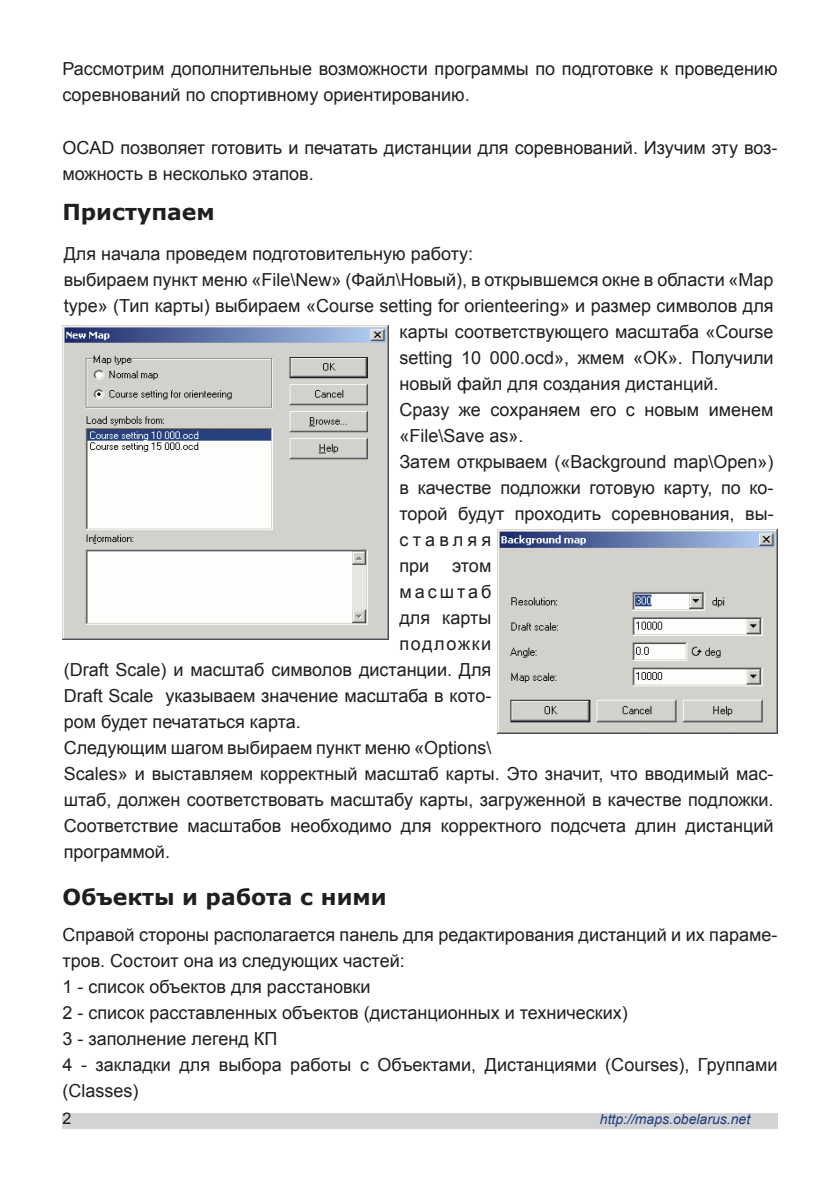
<style>
.page{position:relative;width:840px;height:1191px;background:#fff}
.page>*{position:absolute;margin:0;border:0;box-sizing:border-box;transform-origin:0 0}
.t1{font:700 22px "Verdana";color:#1f1e21}
.t2{font:18px/26px "Arial";color:#1f1e21}
.t3{font:18px "Arial";letter-spacing:.09em;color:#1f1e21}
.t4{font:18px "Arial";letter-spacing:.24em;color:#1f1e21}
.t5{font:18px "Arial";letter-spacing:.165em;color:#1f1e21}
.t6{font:16px "Arial";color:#1f1e21}
.t7{font:italic 14px "Arial";color:#203b7f}
</style>
<div class="page">
<div style="left:62px;top:1113px;width:715px;height:15px;background:#d2d3d4"></div>
<img style="left:62px;top:325px;width:326px;height:314px">
<img style="left:497px;top:530px;width:280px;height:204px">
<p class="t2" style="left:62px;top:56px;width:716px">Рассмотрим дополнительные возможности программы по подготовке к проведению соревнований по спортивному ориентированию.</p>
<p class="t2" style="left:62px;top:134px;width:716px">OCAD позволяет готовить и печатать дистанции для соревнований. Изучим эту воз&shy;можность в несколько этапов.</p>
<p class="t1" style="left:62px;top:198px;width:154px">Приступаем</p>
<p class="t2" style="left:64px;top:241px;width:411px">Для начала проведем подготовительную работу:</p>
<p class="t2" style="left:64px;top:267px;width:711px">выбираем пункт меню «File\New» (Файл\Новый), в открывшемся окне в области «Map</p>
<p class="t2" style="left:64px;top:293px;width:711px">type» (Тип карты) выбираем «Course setting for orienteering» и размер символов для</p>
<p class="t2" style="left:399px;top:319px;width:375px">карты соответствующего масштаба «Course</p>
<p class="t2" style="left:399px;top:345px;width:375px">setting 10 000.ocd», жмем «ОК». Получили</p>
<p class="t2" style="left:399px;top:371px;width:320px">новый файл для создания дистанций.</p>
<p class="t2" style="left:399px;top:397px;width:375px">Сразу же сохраняем его с новым именем</p>
<p class="t2" style="left:399px;top:423px;width:126px">«File\Save as».</p>
<p class="t2" style="left:399px;top:449px;width:375px">Затем открываем («Background map\Open»)</p>
<p class="t2" style="left:399px;top:474px;width:375px">в качестве подложки готовую карту, по ко-</p>
<p class="t2" style="left:399px;top:500px;width:375px">торой будут проходить соревнования, вы-</p>
<p class="t4" style="left:399px;top:528px;width:93px">ставляя</p>
<p class="t2" style="left:399px;top:552px;width:31px">при</p>
<p class="t2" style="left:452px;top:552px;width:41px">этом</p>
<p class="t5" style="left:399px;top:579px;width:93px">масштаб</p>
<p class="t2" style="left:399px;top:604px;width:93px">для карты</p>
<p class="t3" style="left:399px;top:631px;width:93px">подложки</p>
<p class="t2" style="left:64px;top:656px;width:429px">(Draft Scale) и масштаб символов дистанции. Для</p>
<p class="t2" style="left:64px;top:682px;width:429px">Draft Scale указываем значение масштаба в кото-</p>
<p class="t2" style="left:64px;top:708px;width:238px">ром будет печататься карта.</p>
<p class="t2" style="left:64px;top:734px;width:429px">Следующим шагом выбираем пункт меню «Options\</p>
<p class="t2" style="left:64px;top:760px;width:711px">Scales» и выставляем корректный масштаб карты. Это значит, что вводимый мас-</p>
<p class="t2" style="left:64px;top:786px;width:711px">штаб, должен соответствовать масштабу карты, загруженной в качестве подложки.</p>
<p class="t2" style="left:64px;top:812px;width:711px">Соответствие масштабов необходимо для корректного подсчета длин дистанций</p>
<p class="t2" style="left:64px;top:838px;width:108px">программой.</p>
<p class="t1" style="left:62px;top:883px;width:325px">Объекты и работа с ними</p>
<p class="t2" style="left:62px;top:922px;width:716px">Справой стороны располагается панель для редактирования дистанций и их параме&shy;тров. Состоит она из следующих частей:<br>1 - список объектов для расстановки<br>2 - список расставленных объектов (дистанционных и технических)<br>3 - заполнение легенд КП<br>4 - закладки для выбора работы с Объектами, Дистанциями (Courses), Группами (Classes)</p>
<p class="t6" style="left:62px;top:1108px;width:10px">2</p>
<p class="t7" style="left:599px;top:1110px;width:152px">http://maps.obelarus.net</p>
</div>
